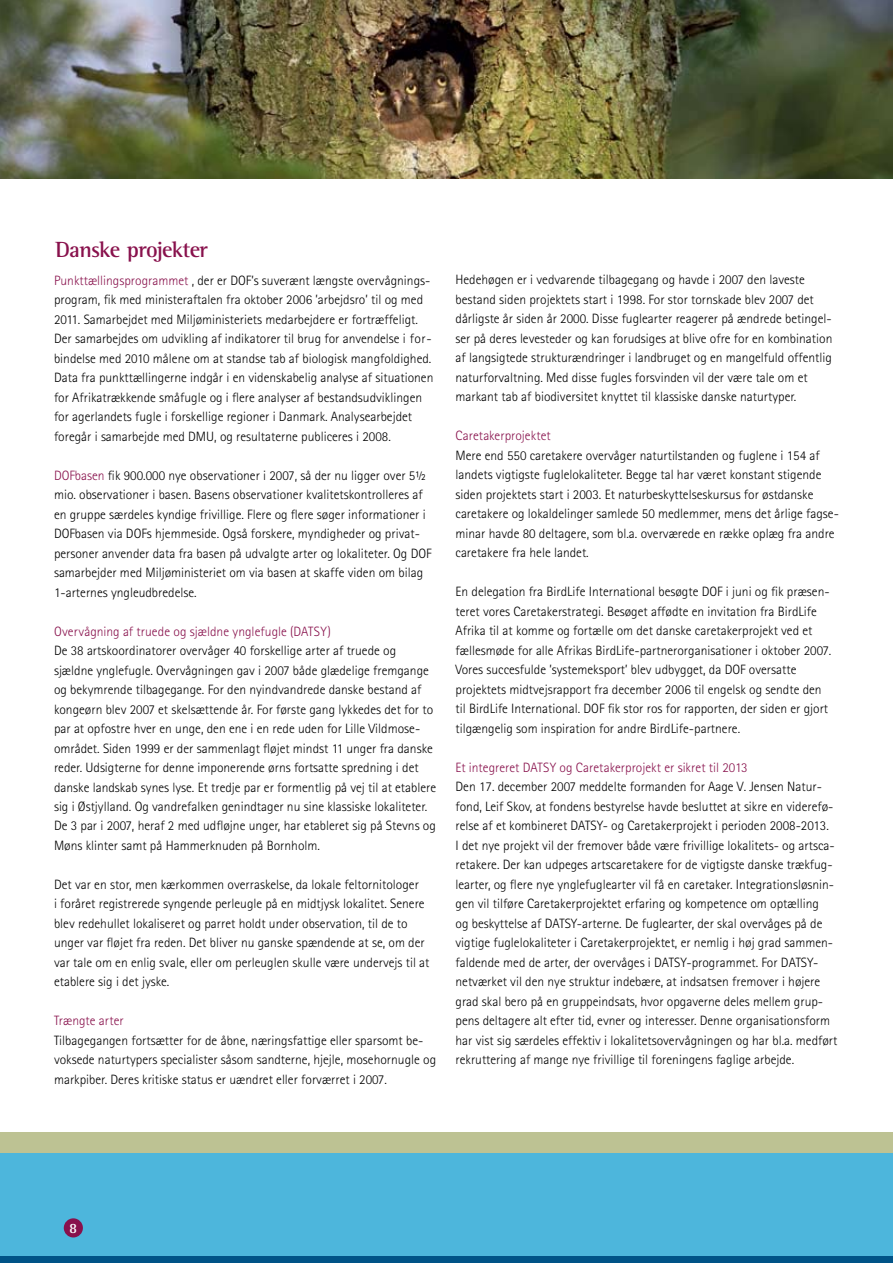
<style>
.page{position:relative;width:893px;height:1263px;background:#fff}
.page>*{position:absolute;margin:0;border:0;box-sizing:border-box;transform-origin:0 0}
.t1{font:700 22.5px "Rotis Semi Serif Std";letter-spacing:-.03em;color:#88114c}
.t2{font:700 14.55px "Rotis Semi Serif Std";color:#fff}
.t3{font:300 13.5px/19.5px "Rotis Sans Serif Std";color:#000}
.t4{font:300 13.5px "Rotis Sans Serif Std";letter-spacing:.005em;color:#88114c}
.s1{color:#88114c}
</style>
<div class="page">
<div style="left:0;top:1255px;width:893px;height:8px;background:#005387"></div>
<div style="left:0;top:1153px;width:893px;height:102px;background:#4db6dc"></div>
<div style="left:0;top:1132px;width:893px;height:21px;background:#bdc293"></div>
<img style="left:0;top:0;width:893px;height:179px">
<div style="left:64px;top:1218px;width:19px;height:19px;background:#88114c;border-radius:50%"></div>
<h1 class="t1" style="left:56px;top:235px;width:154px">Danske projekter</h1>
<p class="t3" style="left:54px;top:270px;width:381px"><span class="s1">Punkttællingsprogrammet</span> , der er DOF’s suverænt længste overvågnings&shy;program, fik med ministeraftalen fra oktober 2006 ’arbejdsro’ til og med 2011. Samarbejdet med Miljøministeriets medarbejdere er fortræffeligt.<br>Der samarbejdes om udvikling af indikatorer til brug for anvendelse i for&shy;bindelse med 2010 målene om at standse tab af biologisk mangfoldighed.<br>Data fra punkttællingerne indgår i en videnskabelig analyse af situationen for Afrikatrækkende småfugle og i flere analyser af bestandsudviklingen for agerlandets fugle i forskellige regioner i Danmark. Analysearbejdet foregår i samarbejde med DMU, og resultaterne publiceres i 2008.</p>
<p class="t3" style="left:54px;top:465px;width:379px"><span class="s1">DOFbasen</span> fik 900.000 nye observationer i 2007, så der nu ligger over 5½ mio. observationer i basen. Basens observationer kvalitetskontrolleres af en gruppe særdeles kyndige frivillige. Flere og flere søger informationer i DOFbasen via DOFs hjemmeside. Også forskere, myndigheder og privat&shy;personer anvender data fra basen på udvalgte arter og lokaliteter. Og DOF samarbejder med Miljøministeriet om via basen at skaffe viden om bilag 1-arternes yngleudbredelse.</p>
<p class="t4" style="left:54px;top:623px;width:278px">Overvågning af truede og sjældne ynglefugle (DATSY)</p>
<p class="t3" style="left:54px;top:641px;width:384px">De 38 artskoordinatorer overvåger 40 forskellige arter af truede og sjældne ynglefugle. Overvågningen gav i 2007 både glædelige fremgange og bekymrende tilbagegange. For den nyindvandrede danske bestand af kongeørn blev 2007 et skelsættende år. For første gang lykkedes det for to par at opfostre hver en unge, den ene i en rede uden for Lille Vildmose&shy;området. Siden 1999 er der sammenlagt fløjet mindst 11 unger fra danske reder. Udsigterne for denne imponerende ørns fortsatte spredning i det danske landskab synes lyse. Et tredje par er formentlig på vej til at etablere sig i Østjylland. Og vandrefalken genindtager nu sine klassiske lokaliteter.<br>De 3 par i 2007, heraf 2 med udfløjne unger, har etableret sig på Stevns og Møns klinter samt på Hammerknuden på Bornholm.</p>
<p class="t3" style="left:54px;top:875px;width:377px">Det var en stor, men kærkommen overraskelse, da lokale feltornitologer<br>i foråret registrerede syngende perleugle på en midtjysk lokalitet. Senere blev redehullet lokaliseret og parret holdt under observation, til de to unger var fløjet fra reden. Det bliver nu ganske spændende at se, om der var tale om en enlig svale, eller om perleuglen skulle være undervejs til at etablere sig i det jyske.</p>
<p class="t4" style="left:54px;top:1013px;width:71px">Trængte arter</p>
<p class="t3" style="left:54px;top:1031px;width:384px">Tilbagegangen fortsætter for de åbne, næringsfattige eller sparsomt be&shy;voksede naturtypers specialister såsom sandterne, hjejle, mosehornugle og markpiber. Deres kritiske status er uændret eller forværret i 2007.</p>
<p class="t3" style="left:455px;top:270px;width:378px">Hedehøgen er i vedvarende tilbagegang og havde i 2007 den laveste bestand siden projektets start i 1998. For stor tornskade blev 2007 det dårligste år siden år 2000. Disse fuglearter reagerer på ændrede betingel&shy;ser på deres levesteder og kan forudsiges at blive ofre for en kombination af langsigtede strukturændringer i landbruget og en mangelfuld offentlig naturforvaltning. Med disse fugles forsvinden vil der være tale om et markant tab af biodiversitet knyttet til klassiske danske naturtyper.</p>
<p class="t4" style="left:455px;top:428px;width:97px">Caretakerprojektet</p>
<p class="t3" style="left:455px;top:445px;width:385px">Mere end 550 caretakere overvåger naturtilstanden og fuglene i 154 af landets vigtigste fuglelokaliteter. Begge tal har været konstant stigende siden projektets start i 2003. Et naturbeskyttelseskursus for østdanske caretakere og lokaldelinger samlede 50 medlemmer, mens det årlige fagse&shy;minar havde 80 deltagere, som bl.a. overværede en række oplæg fra andre caretakere fra hele landet.</p>
<p class="t3" style="left:455px;top:582px;width:377px">En delegation fra BirdLife International besøgte DOF i juni og fik præsen&shy;teret vores Caretakerstrategi. Besøget affødte en invitation fra BirdLife Afrika til at komme og fortælle om det danske caretakerprojekt ved et fællesmøde for alle Afrikas BirdLife-partnerorganisationer i oktober 2007.<br>Vores succesfulde ’systemeksport’ blev udbygget, da DOF oversatte projektets midtvejsrapport fra december 2006 til engelsk og sendte den til BirdLife International. DOF fik stor ros for rapporten, der siden er gjort tilgængelig som inspiration for andre BirdLife-partnere.</p>
<p class="t4" style="left:455px;top:759px;width:294px">Et integreret DATSY og Caretakerprojekt er sikret til 2013</p>
<p class="t3" style="left:455px;top:777px;width:383px">Den 17. december 2007 meddelte formanden for Aage V. Jensen Natur&shy;fond, Leif Skov, at fondens bestyrelse havde besluttet at sikre en viderefø&shy;relse af et kombineret DATSY- og Caretakerprojekt i perioden 2008-2013.<br>I det nye projekt vil der fremover både være frivillige lokalitets- og artsca&shy;retakere. Der kan udpeges artscaretakere for de vigtigste danske trækfug&shy;learter, og flere nye ynglefuglearter vil få en caretaker. Integrationsløsnin&shy;gen vil tilføre Caretakerprojektet erfaring og kompetence om optælling<br>og beskyttelse af DATSY-arterne. De fuglearter, der skal overvåges på de vigtige fuglelokaliteter i Caretakerprojektet, er nemlig i høj grad sammen&shy;faldende med de arter, der overvåges i DATSY-programmet. For DATSY&shy;netværket vil den nye struktur indebære, at indsatsen fremover i højere grad skal bero på en gruppeindsats, hvor opgaverne deles mellem grup&shy;pens deltagere alt efter tid, evner og interesser. Denne organisationsform har vist sig særdeles effektiv i lokalitetsovervågningen og har bl.a. medført rekruttering af mange nye frivillige til foreningens faglige arbejde.</p>
<p class="t2" style="left:69px;top:1219px;width:10px">8</p>
</div>
